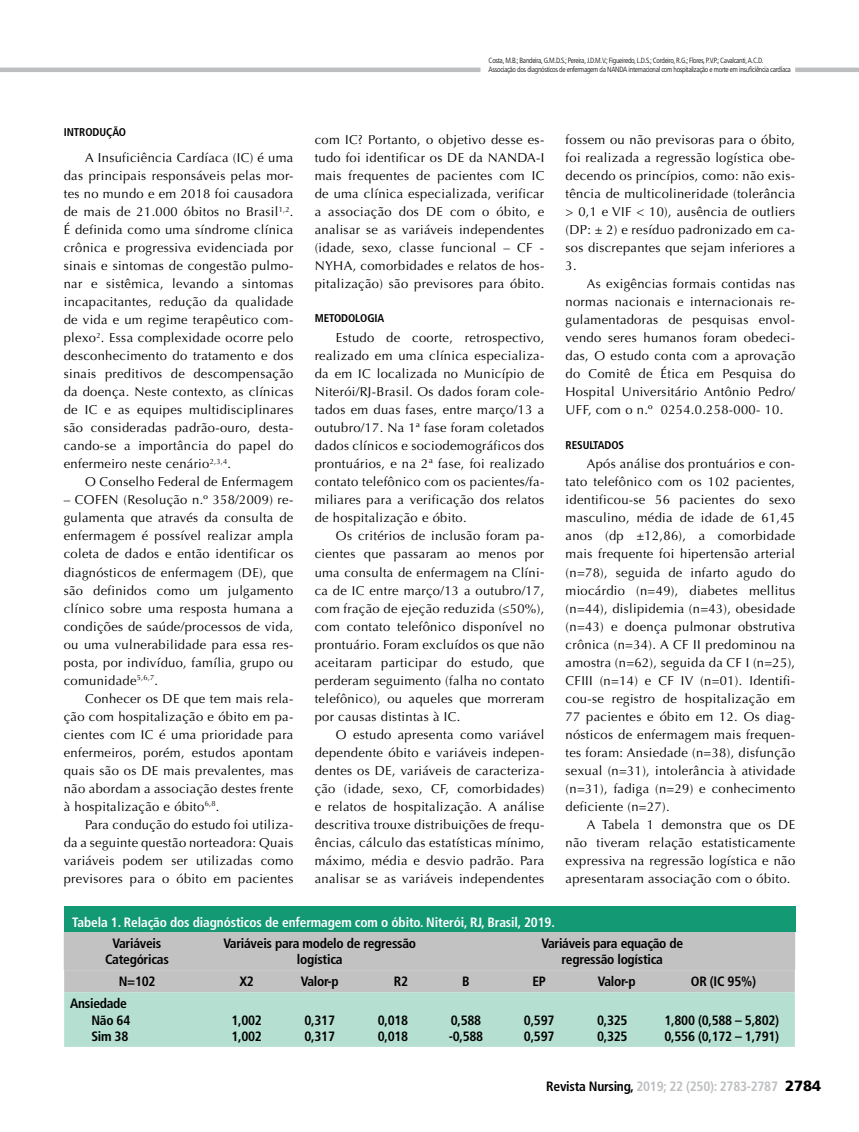
<style>
.page{position:relative;width:859px;height:1132px;background:#fff}
.page>*{position:absolute;margin:0;border:0;box-sizing:border-box;transform-origin:0 0}
.t1{font:700 condensed 13.5px/16.2px "Frutiger LT Std";letter-spacing:-.02em;color:#000}
.t2{font:700 condensed 13.5px "Frutiger LT Std";letter-spacing:-.01em;color:#fff}
.t3{font:700 condensed 13.5px "Frutiger LT Std";letter-spacing:-.02em;color:#bcbec0}
.t4{font:12.9px/18px "Optima LT Std";letter-spacing:.025em;color:#000;text-align:justify}
.t5{font:700 condensed 11.25px "Frutiger LT Std";letter-spacing:-.005em;color:#000}
.t6{font:300 condensed 7.5px/9px "Frutiger LT Std";letter-spacing:-.04em;color:#000}
.s1{color:#000}
.s2{font-weight:900;font-stretch:normal;font-size:14.85px;color:#000}
</style>
<div class="page">
<hr style="left:0;top:68px;width:480px;height:4px;background:#bcbec0">
<hr style="left:795px;top:68px;width:64px;height:4px;background:#bcbec0">
<div style="left:64px;top:905px;width:731px;height:26px;background:#139a74"></div>
<div style="left:64px;top:931px;width:731px;height:60px;background:#c2c2c2"></div>
<div style="left:64px;top:991px;width:731px;height:55px;background:#b4dfd1"></div>
<p class="t5" style="left:64px;top:125px;width:64px">INTRODUÇÃO</p>
<p class="t4" style="left:64px;top:149px;width:231px;text-indent:21px">A Insuficiência Cardíaca (IC) é uma das principais responsáveis pelas mor&shy;tes no mundo e em 2018 foi causadora de mais de 21.000 óbitos no Brasil<sup>1,2</sup>.<br>É definida como uma síndrome clínica crônica e progressiva evidenciada por sinais e sintomas de congestão pulmo&shy;nar e sistêmica, levando a sintomas incapacitantes, redução da qualidade de vida e um regime terapêutico com&shy;plexo<sup>2</sup>. Essa complexidade ocorre pelo desconhecimento do tratamento e dos sinais preditivos de descompensação da doença. Neste contexto, as clínicas de IC e as equipes multidisciplinares são consideradas padrão-ouro, desta&shy;cando-se a importância do papel do enfermeiro neste cenário<sup>2,3,4</sup>.</p>
<p class="t4" style="left:85px;top:473px;width:210px">O Conselho Federal de Enfermagem</p>
<p class="t4" style="left:64px;top:491px;width:231px">– COFEN (Resolução n.º 358/2009) re&shy;gulamenta que através da consulta de enfermagem é possível realizar ampla coleta de dados e então identificar os diagnósticos de enfermagem (DE), que são definidos como um julgamento clínico sobre uma resposta humana a condições de saúde/processos de vida, ou uma vulnerabilidade para essa res&shy;posta, por indivíduo, família, grupo ou comunidade<sup>5,6,7</sup>.</p>
<p class="t4" style="left:64px;top:689px;width:231px;text-indent:21px">Conhecer os DE que tem mais rela&shy;ção com hospitalização e óbito em pa&shy;cientes com IC é uma prioridade para enfermeiros, porém, estudos apontam quais são os DE mais prevalentes, mas não abordam a associação destes frente à hospitalização e óbito<sup>6,8</sup>.</p>
<p class="t4" style="left:64px;top:815px;width:231px;text-indent:21px">Para condução do estudo foi utiliza&shy;da a seguinte questão norteadora: Quais variáveis podem ser utilizadas como previsores para o óbito em pacientes</p>
<p class="t6" style="left:489px;top:56px;width:304px">Costa, M.B.; Bandeira, G.M.D.S.; Pereira, J.D.M.V.; Figueiredo, L.D.S.; Cordeiro, R.G.; Flores, P.V.P.; Cavalcanti, A.C.D.<br>Associação dos diagnósticos de enfermagem da NANDA internacional com hospitalização e morte em insuficiência cardíaca</p>
<p class="t4" style="left:315px;top:131px;width:231px">com IC? Portanto, o objetivo desse es&shy;tudo foi identificar os DE da NANDA-I mais frequentes de pacientes com IC de uma clínica especializada, verificar a associação dos DE com o óbito, e analisar se as variáveis independentes (idade, sexo, classe funcional – CF - NYHA, comorbidades e relatos de hos&shy;pitalização) são previsores para óbito.</p>
<p class="t5" style="left:315px;top:312px;width:71px">METODOLOGIA</p>
<p class="t4" style="left:315px;top:329px;width:231px;text-indent:21px">Estudo de coorte, retrospectivo, realizado em uma clínica especializa&shy;da em IC localizada no Município de Niterói/RJ-Brasil. Os dados foram cole&shy;tados em duas fases, entre março/13 a outubro/17. Na 1ª fase foram coletados dados clínicos e sociodemográficos dos prontuários, e na 2ª fase, foi realizado contato telefônico com os pacientes/fa&shy;miliares para a verificação dos relatos de hospitalização e óbito.</p>
<p class="t4" style="left:315px;top:527px;width:231px;text-indent:21px">Os critérios de inclusão foram pa&shy;cientes que passaram ao menos por uma consulta de enfermagem na Clíni&shy;ca de IC entre março/13 a outubro/17, com fração de ejeção reduzida (≤50%), com contato telefônico disponível no prontuário. Foram excluídos os que não aceitaram participar do estudo, que perderam seguimento (falha no contato telefônico), ou aqueles que morreram por causas distintas à IC.</p>
<p class="t4" style="left:315px;top:725px;width:231px;text-indent:21px">O estudo apresenta como variável dependente óbito e variáveis indepen&shy;dentes os DE, variáveis de caracteriza&shy;ção (idade, sexo, CF, comorbidades) e relatos de hospitalização. A análise descritiva trouxe distribuições de frequ&shy;ências, cálculo das estatísticas mínimo, máximo, média e desvio padrão. Para analisar se as variáveis independentes</p>
<p class="t4" style="left:566px;top:131px;width:231px">fossem ou não previsoras para o óbito, foi realizada a regressão logística obe&shy;decendo os princípios, como: não exis&shy;tência de multicolineridade (tolerância &gt; 0,1 e VIF &lt; 10), ausência de outliers (DP: ± 2) e resíduo padronizado em ca&shy;sos discrepantes que sejam inferiores a 3.</p>
<p class="t4" style="left:566px;top:275px;width:231px;text-indent:21px">As exigências formais contidas nas normas nacionais e internacionais re&shy;gulamentadoras de pesquisas envol&shy;vendo seres humanos foram obedeci&shy;das, O estudo conta com a aprovação do Comitê de Ética em Pesquisa do Hospital Universitário Antônio Pedro/ UFF, com o n.º 0254.0.258-000- 10.</p>
<p class="t5" style="left:566px;top:438px;width:60px">RESULTADOS</p>
<p class="t4" style="left:566px;top:455px;width:231px;text-indent:21px">Após análise dos prontuários e con&shy;tato telefônico com os 102 pacientes, identificou-se 56 pacientes do sexo masculino, média de idade de 61,45 anos (dp ±12,86), a comorbidade mais frequente foi hipertensão arterial (n=78), seguida de infarto agudo do miocárdio (n=49), diabetes mellitus (n=44), dislipidemia (n=43), obesidade (n=43) e doença pulmonar obstrutiva crônica (n=34). A CF II predominou na amostra (n=62), seguida da CF I (n=25), CFIII (n=14) e CF IV (n=01). Identifi&shy;cou-se registro de hospitalização em 77 pacientes e óbito em 12. Os diag&shy;nósticos de enfermagem mais frequen&shy;tes foram: Ansiedade (n=38), disfunção sexual (n=31), intolerância à atividade (n=31), fadiga (n=29) e conhecimento deficiente (n=27).</p>
<p class="t4" style="left:566px;top:815px;width:231px;text-indent:21px">A Tabela 1 demonstra que os DE não tiveram relação estatisticamente expressiva na regressão logística e não apresentaram associação com o óbito.</p>
<p class="t2" style="left:72px;top:913px;width:484px">Tabela 1. Relação dos diagnósticos de enfermagem com o óbito. Niterói, RJ, Brasil, 2019.</p>
<p class="t1" style="left:105px;top:934px;width:65px;text-align:center">Variáveis<br>Categóricas</p>
<p class="t1" style="left:223px;top:934px;width:194px;text-align:center">Variáveis para modelo de regressão logística</p>
<p class="t1" style="left:541px;top:934px;width:143px;text-align:center">Variáveis para equação de regressão logística</p>
<p class="t1" style="left:119px;top:973px;width:38px">N=102</p>
<p class="t1" style="left:239px;top:973px;width:16px">X2</p>
<p class="t1" style="left:301px;top:973px;width:40px">Valor-p</p>
<p class="t1" style="left:394px;top:973px;width:16px">R2</p>
<p class="t1" style="left:462px;top:973px;width:9px">B</p>
<p class="t1" style="left:532px;top:973px;width:15px">EP</p>
<p class="t1" style="left:598px;top:973px;width:40px">Valor-p</p>
<p class="t1" style="left:691px;top:973px;width:67px">OR (IC 95%)</p>
<p class="t1" style="left:91px;top:995px;width:40px;text-indent:-21px">Ansiedade<br>Não 64<br>Sim 38</p>
<p class="t1" style="left:231px;top:1011px;width:32px">1,002<br>1,002</p>
<p class="t1" style="left:305px;top:1011px;width:32px">0,317<br>0,317</p>
<p class="t1" style="left:378px;top:1011px;width:32px">0,018<br>0,018</p>
<p class="t1" style="left:449px;top:1011px;width:36px">0,588 -0,588</p>
<p class="t1" style="left:524px;top:1011px;width:32px">0,597<br>0,597</p>
<p class="t1" style="left:597px;top:1011px;width:32px">0,325<br>0,325</p>
<p class="t1" style="left:664px;top:1011px;width:116px">1,800 (0,588 – 5,802)<br>0,556 (0,172 – 1,791)</p>
<p class="t3" style="left:546px;top:1077px;width:276px"><span class="s1">Revista Nursing,</span> 2019; 22 (250): 2783-2787 <span class="s2">2784</span></p>
</div>
